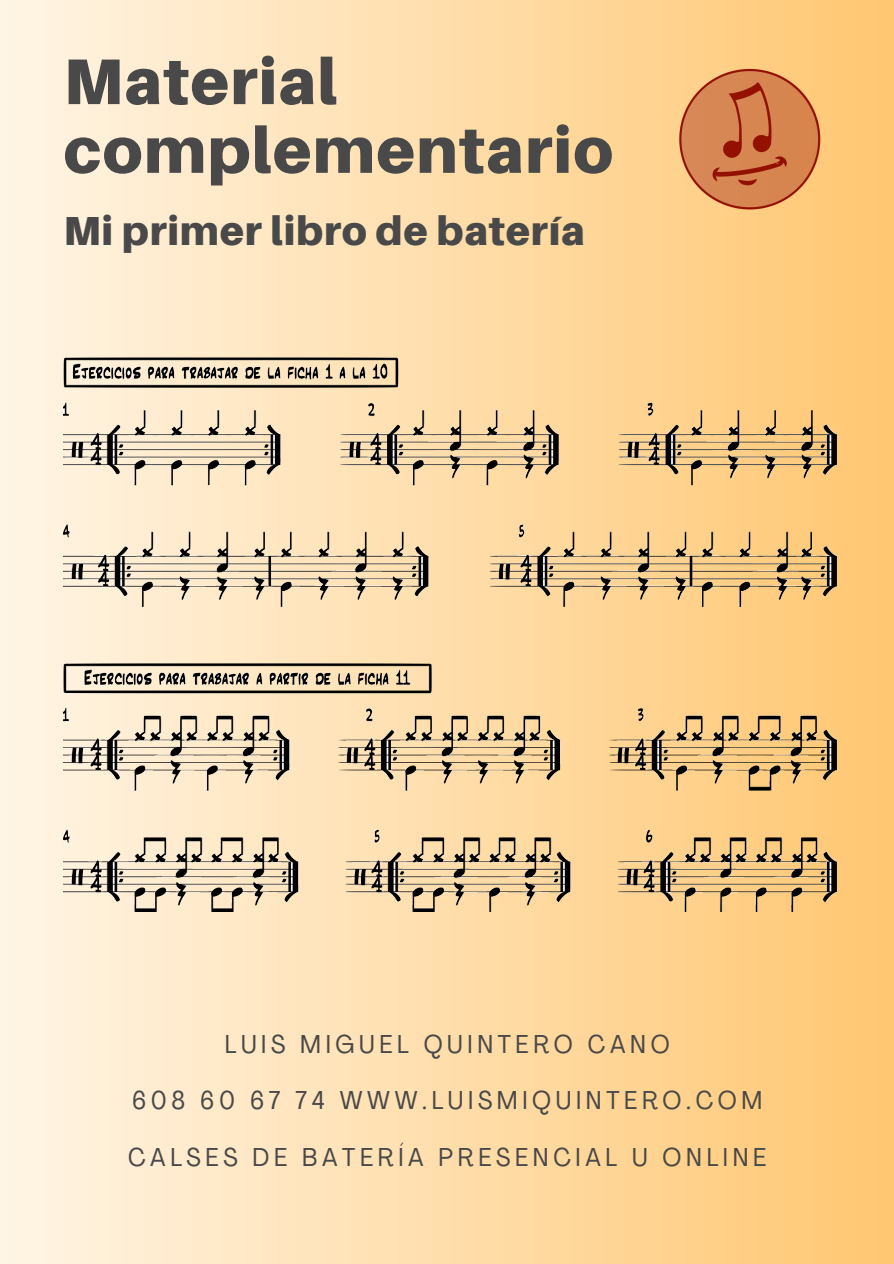
<style>
.page{position:relative;width:894px;height:1264px;background:#fff}
.page>*{position:absolute;margin:0;border:0;box-sizing:border-box;transform-origin:0 0}
.t1{font:900 64.5px/68.7px "Aileron";letter-spacing:.02em;color:#494949}
.t2{font:900 40.5px "Aileron";letter-spacing:.02em;color:#494949}
.t3{font:condensed 25.5px "Agrandir";letter-spacing:.18em;color:#494949}
</style>
<div class="page">
<div style="left:0;top:0;width:893px;height:1263px;background:linear-gradient(to right,#fff5e6,#ffc671)"></div>
<img style="left:671px;top:63px;width:155px;height:154px">
<img style="left:63px;top:357px;width:773px;height:554px">
<p class="t1" style="left:63px;top:46px;width:551px">Material complementario</p>
<p class="t2" style="left:63px;top:206px;width:523px">Mi primer libro de batería</p>
<p class="t3" style="left:225px;top:1033px;width:446px">LUIS MIGUEL QUINTERO CANO</p>
<p class="t3" style="left:132px;top:1089px;width:631px">608 60 67 74 WWW.LUISMIQUINTERO.COM</p>
<p class="t3" style="left:128px;top:1146px;width:639px">CALSES DE BATERÍA PRESENCIAL U ONLINE</p>
</div>
